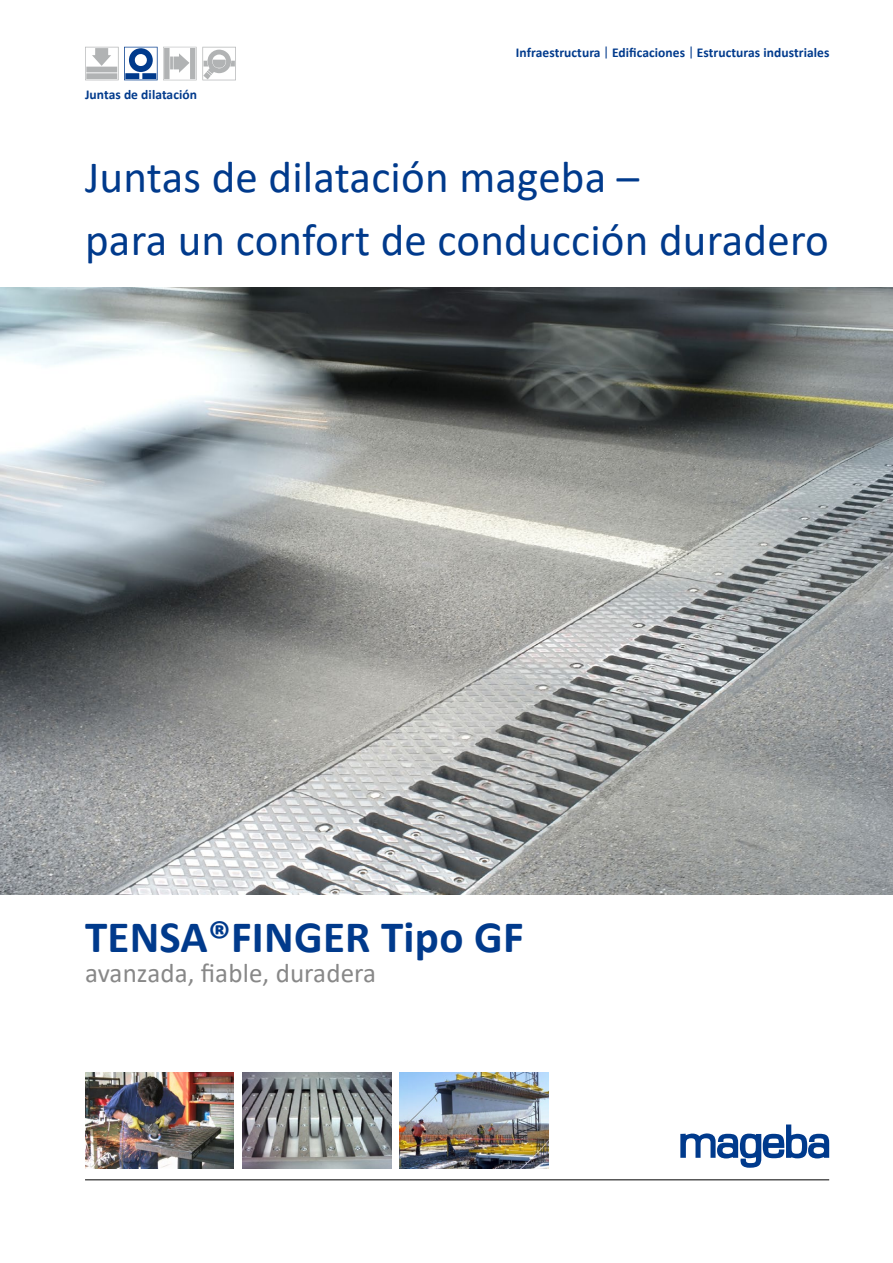
<style>
.page{position:relative;width:893px;height:1263px;background:#fff}
.page>*{position:absolute;margin:0;border:0;box-sizing:border-box;transform-origin:0 0}
.t1{font:45px/63px "Calibri";letter-spacing:.005em;color:#003a8c}
.t2{font:700 45px "Calibri";letter-spacing:.005em;color:#003a8c}
.t3{font:27px "Calibri";letter-spacing:.005em;color:#888}
.t4{font:700 13.5px "Calibri";letter-spacing:.005em;color:#003a8c}
.s1{font-weight:400}
</style>
<div class="page">
<hr style="left:85px;top:1179px;width:744px;height:1px;background:#000">
<svg style="left:85px;top:47px;width:151px;height:34px"></svg>
<svg style="left:203px;top:72px;width:8px;height:7px"></svg>
<img style="left:0;top:287px;width:893px;height:608px">
<img style="left:85px;top:1073px;width:149px;height:95px">
<img style="left:400px;top:1073px;width:149px;height:95px">
<img style="left:242px;top:1073px;width:149px;height:95px">
<svg style="left:680px;top:1124px;width:149px;height:44px"></svg>
<p class="t4" style="left:85px;top:85px;width:113px">Juntas de dilatación</p>
<p class="t4" style="left:516px;top:43px;width:315px">Infraestructura <span class="s1">|</span> Edificaciones <span class="s1">|</span> Estructuras industriales</p>
<h1 class="t1" style="left:85px;top:145px;width:745px">Juntas de dilatación mageba –<br>para un confort de conducción duradero</h1>
<h1 class="t2" style="left:85px;top:905px;width:440px">TENSA®FINGER Tipo GF</h1>
<h2 class="t3" style="left:85px;top:954px;width:293px">avanzada, fiable, duradera</h2>
</div>
